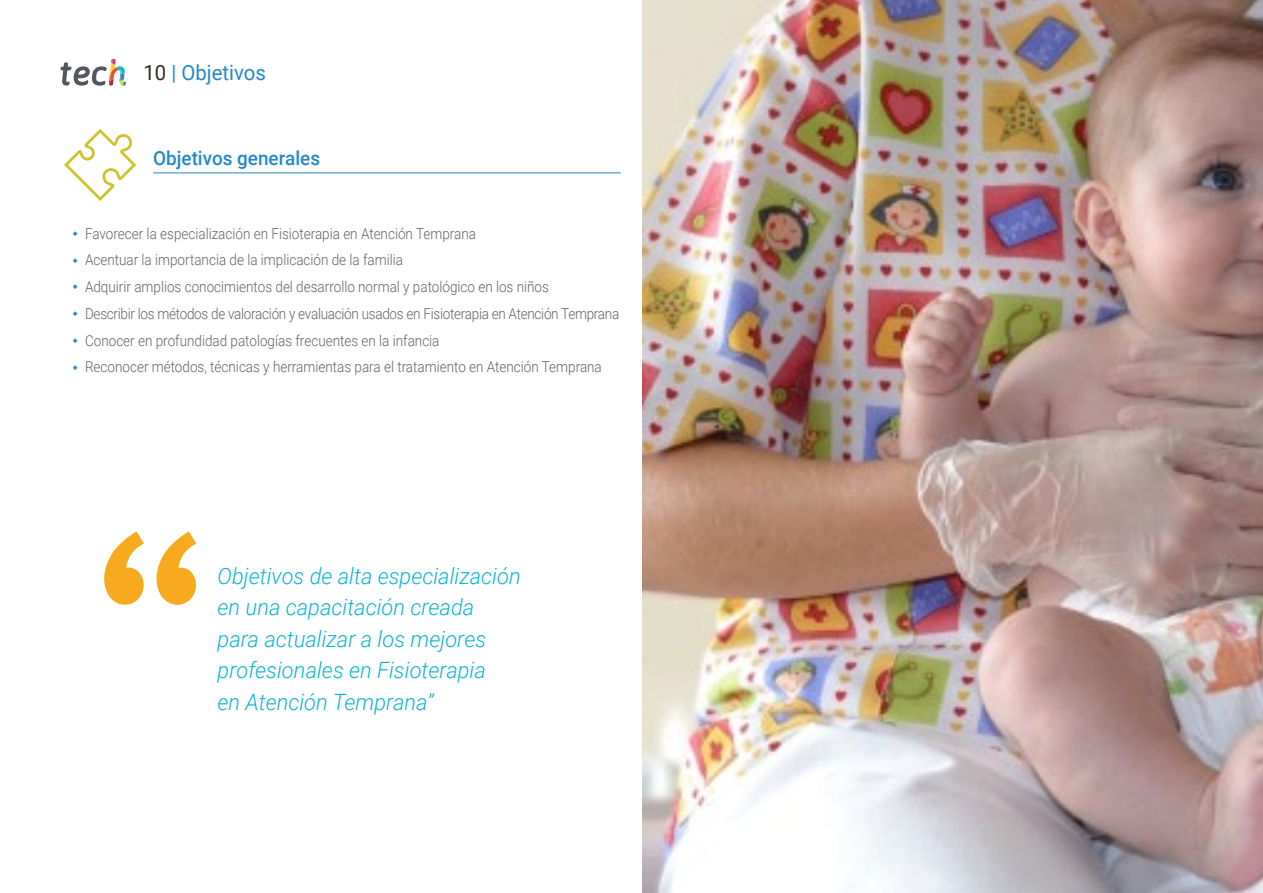
<style>
.page{position:relative;width:1263px;height:893px;background:#fff}
.page>*{position:absolute;margin:0;border:0;box-sizing:border-box;transform-origin:0 0}
.t1{font:italic 300 22.5px/31.5px "Roboto";color:#0fb6cf}
.t2{font:21px "Roboto";color:#2488c9}
.t3{font:500 19.5px "Roboto";color:#2488c9}
.t4{font:300 15px/26.7px "Roboto";color:#61646a;scale:.9 1}
.s1{color:#312e20}
</style>
<div class="page">
<hr style="left:153px;top:173px;width:468px;height:1px;background:#2488c9">
<svg style="left:64px;top:129px;width:72px;height:72px"></svg>
<img style="left:642px;top:0;width:621px;height:893px">
<svg style="left:61px;top:59px;width:65px;height:27px"></svg>
<svg style="left:104px;top:531px;width:92px;height:74px"></svg>
<h2 class="t2" style="left:144px;top:57px;width:124px"><span class="s1">10</span> | Objetivos</h2>
<h3 class="t3" style="left:153px;top:144px;width:169px">Objetivos generales</h3>
<p class="t4" style="left:85px;top:219px;width:595px">Favorecer la especialización en Fisioterapia en Atención Temprana<br>Acentuar la importancia de la implicación de la familia<br>Adquirir amplios conocimientos del desarrollo normal y patológico en los niños<br>Describir los métodos de valoración y evaluación usados en Fisioterapia en Atención Temprana Conocer en profundidad patologías frecuentes en la infancia<br>Reconocer métodos, técnicas y herramientas para el tratamiento en Atención Temprana</p>
<h1 class="t1" style="left:218px;top:559px;width:305px">Objetivos de alta especialización en una capacitación creada para actualizar a los mejores profesionales en Fisioterapia<br>en Atención Temprana”</h1>
</div>
